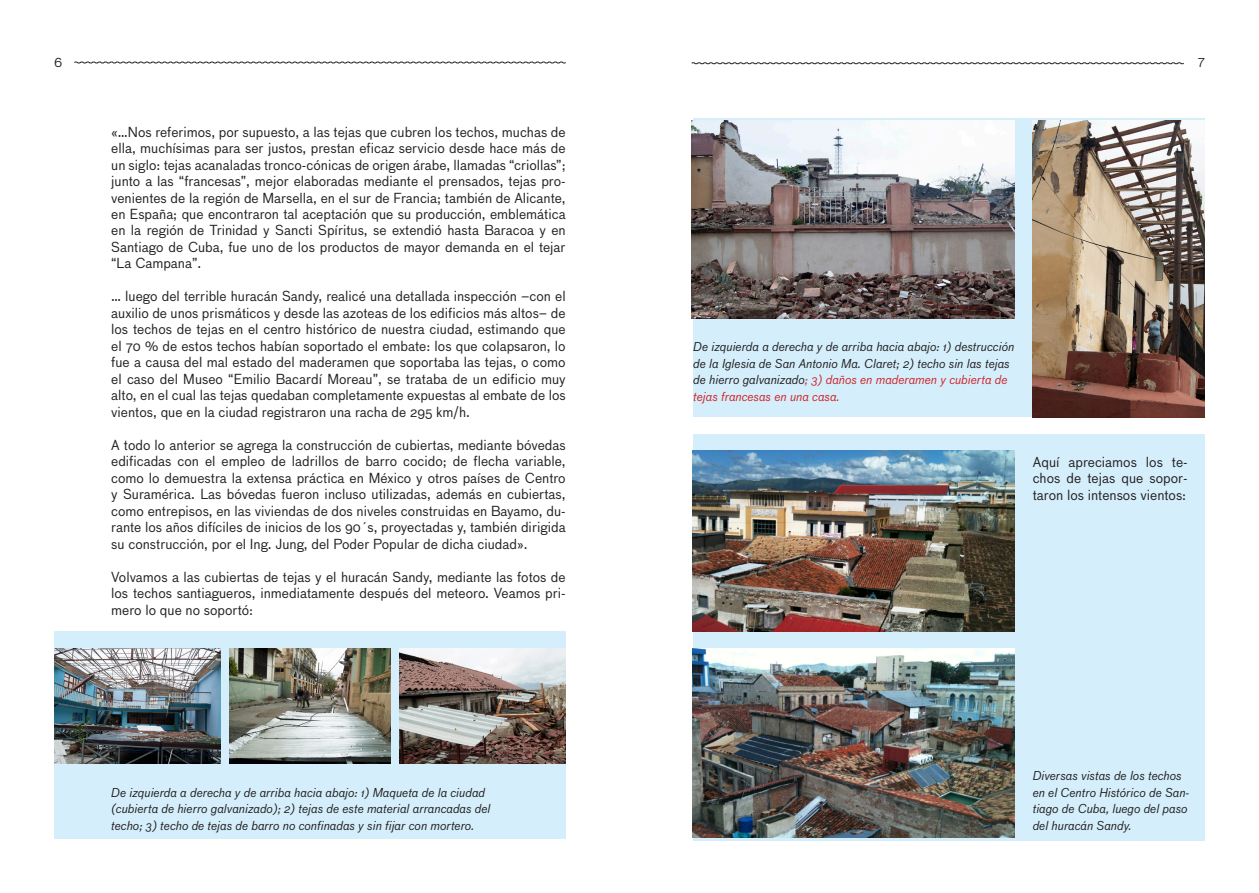
<style>
.page{position:relative;width:1259px;height:893px;background:#fff}
.page>*{position:absolute;margin:0;border:0;box-sizing:border-box;transform-origin:0 0}
.t1{font:13.5px/16.5px "Bau";color:#231f20;text-align:justify}
.t2{font:italic 12px/16.5px "Bau";color:#231f20}
.t3{font:12px "Bau LF";color:#231f20}
.s1{color:#d1232a}
</style>
<div class="page">
<svg style="left:74px;top:61px;width:492px;height:3px"></svg>
<svg style="left:691px;top:62px;width:493px;height:3px"></svg>
<div style="left:54px;top:632px;width:512px;height:207px;background:#d4effb"></div>
<div style="left:693px;top:119px;width:512px;height:298px;background:#d4effb"></div>
<div style="left:693px;top:434px;width:512px;height:406px;background:#d4effb"></div>
<img style="left:229px;top:648px;width:162px;height:116px">
<img style="left:400px;top:648px;width:166px;height:116px">
<img style="left:54px;top:648px;width:166px;height:116px">
<img style="left:692px;top:648px;width:322px;height:189px">
<img style="left:692px;top:450px;width:322px;height:182px">
<img style="left:1032px;top:120px;width:173px;height:297px">
<img style="left:692px;top:120px;width:322px;height:198px">
<p class="t3" style="left:54px;top:56px;width:10px">6</p>
<p class="t3" style="left:1198px;top:56px;width:9px">7</p>
<p class="t1" style="left:111px;top:123px;width:456px">«…Nos referimos, por supuesto, a las tejas que cubren los techos, muchas de ella, muchísimas para ser justos, prestan eficaz servicio desde hace más de un siglo: tejas acanaladas tronco-cónicas de origen árabe, llamadas “criollas”; junto a las “francesas”, mejor elaboradas mediante el prensados, tejas pro&shy;venientes de la región de Marsella, en el sur de Francia; también de Alicante, en España; que encontraron tal aceptación que su producción, emblemática en la región de Trinidad y Sancti Spíritus, se extendió hasta Baracoa y en Santiago de Cuba, fue uno de los productos de mayor demanda en el tejar “La Campana”.</p>
<p class="t1" style="left:111px;top:288px;width:456px">… luego del terrible huracán Sandy, realicé una detallada inspección –con el auxilio de unos prismáticos y desde las azoteas de los edificios más altos– de los techos de tejas en el centro histórico de nuestra ciudad, estimando que el 70 % de estos techos habían soportado el embate: los que colapsaron, lo fue a causa del mal estado del maderamen que soportaba las tejas, o como el caso del Museo “Emilio Bacardí Moreau”, se trataba de un edificio muy alto, en el cual las tejas quedaban completamente expuestas al embate de los vientos, que en la ciudad registraron una racha de 295 km/h.</p>
<p class="t1" style="left:111px;top:437px;width:456px">A todo lo anterior se agrega la construcción de cubiertas, mediante bóvedas edificadas con el empleo de ladrillos de barro cocido; de flecha variable, como lo demuestra la extensa práctica en México y otros países de Centro y Suramérica. Las bóvedas fueron incluso utilizadas, además en cubiertas, como entrepisos, en las viviendas de dos niveles construidas en Bayamo, du&shy;rante los años difíciles de inicios de los 90´s, proyectadas y, también dirigida su construcción, por el Ing. Jung, del Poder Popular de dicha ciudad».</p>
<p class="t1" style="left:111px;top:569px;width:456px">Volvamos a las cubiertas de tejas y el huracán Sandy, mediante las fotos de los techos santiagueros, inmediatamente después del meteoro. Veamos pri&shy;mero lo que no soportó:</p>
<p class="t2" style="left:111px;top:784px;width:381px">De izquierda a derecha y de arriba hacia abajo: 1) Maqueta de la ciudad (cubierta de hierro galvanizado); 2) tejas de este material arrancadas del techo; 3) techo de tejas de barro no confinadas y sin fijar con mortero.</p>
<p class="t2" style="left:693px;top:338px;width:322px">De izquierda a derecha y de arriba hacia abajo: 1) destrucción de la Iglesia de San Antonio Ma. Claret; 2) techo sin las tejas de hierro galvanizado<span class="s1">; 3) daños en maderamen y cubierta de tejas francesas en una casa.</span></p>
<p class="t1" style="left:1032px;top:453px;width:156px">Aquí apreciamos los te&shy;chos de tejas que sopor&shy;taron los intensos vientos:</p>
<p class="t2" style="left:1032px;top:767px;width:158px">Diversas vistas de los techos en el Centro Histórico de San&shy;tiago de Cuba, luego del paso del huracán Sandy.</p>
</div>
